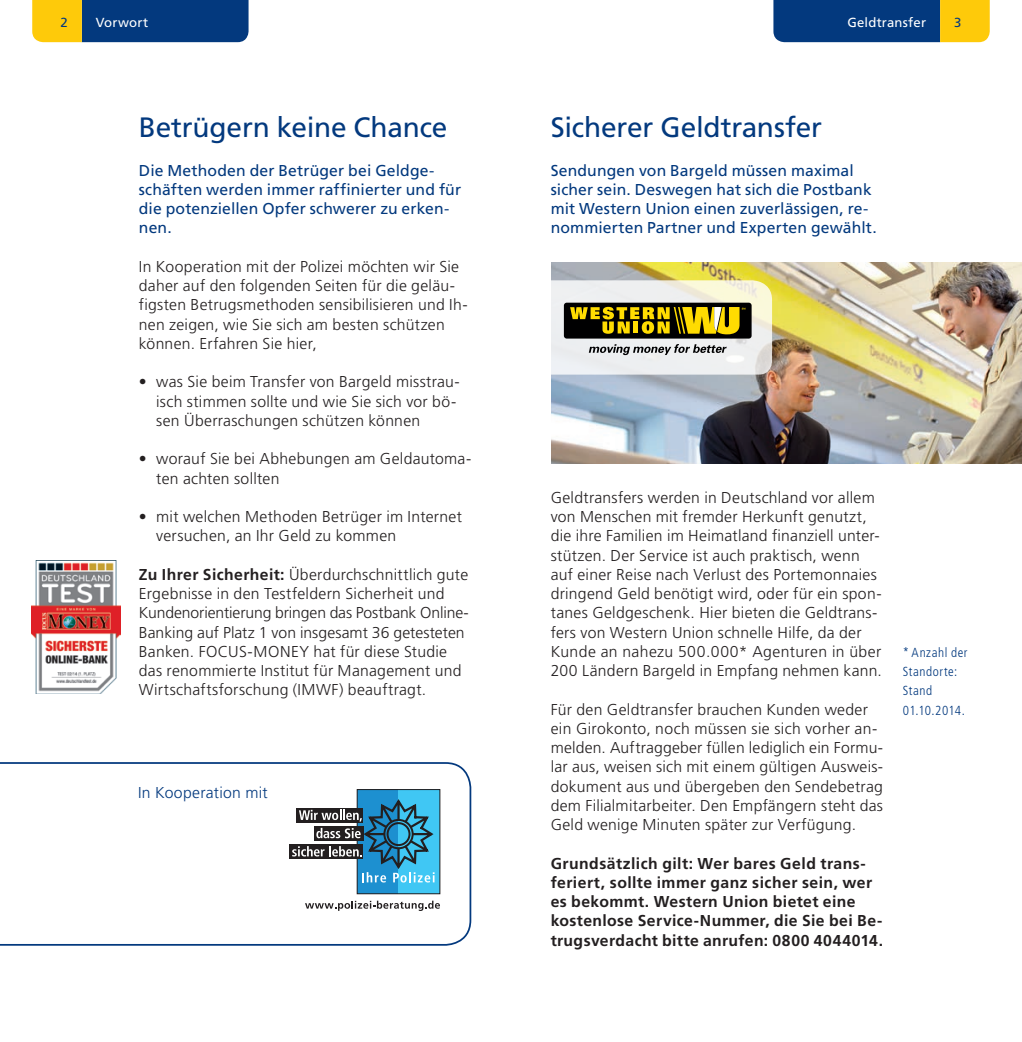
<style>
.page{position:relative;width:1022px;height:1042px;background:#fff}
.page>*{position:absolute;margin:0;border:0;box-sizing:border-box;transform-origin:0 0}
.t1{font:28px "Frutiger LT Std";letter-spacing:-.01em;color:#03397e}
.t2{font:300 15.75px/19.2px "Frutiger LT Std";letter-spacing:.02em;color:#231f20}
.t3{font:15.75px/19.2px "Frutiger LT Std";letter-spacing:.01em;color:#03397e}
.t4{font:700 15.75px/19.2px "Frutiger LT Std";letter-spacing:.025em;color:#231f20}
.t5{font:300 15.75px "Frutiger LT Std";letter-spacing:.02em;color:#03397e}
.t6{font:300 condensed 13.12px/19.2px "Frutiger LT Std";letter-spacing:.04em;color:#03397e}
.t7{font:13.12px "Frutiger LT Std";letter-spacing:.015em;color:#fff}
.t8{font:13.12px "Frutiger LT Std";color:#03397e}
.s1{font-weight:700}
</style>
<div class="page">
<svg style="left:32px;top:0;width:217px;height:42px;background:#3d5b64"></svg>
<svg style="left:773px;top:0;width:217px;height:42px;background:#3d5b64"></svg>
<svg style="left:0;top:762px;width:472px;height:184px"></svg>
<svg style="left:305px;top:900px;width:135px;height:11px"></svg>
<div style="left:357px;top:789px;width:41px;height:105px;background:#1d90d0"></div>
<div style="left:398px;top:789px;width:42px;height:105px;background:#40c7f4"></div>
<div style="left:357px;top:789px;width:83px;height:105px;border:1px solid #231f20"></div>
<div style="left:289px;top:844px;width:74px;height:15px;background:#231f20"></div>
<svg style="left:292px;top:797px;width:143px;height:85px"></svg>
<img style="left:551px;top:263px;width:471px;height:201px">
<svg style="left:551px;top:280px;width:221px;height:95px;background:#bcb89b"></svg>
<img style="left:31px;top:560px;width:89px;height:134px">
<p class="t8" style="left:61px;top:15px;width:9px">2</p>
<p class="t7" style="left:96px;top:15px;width:54px">Vorwort</p>
<p class="t7" style="left:847px;top:15px;width:80px">Geldtransfer</p>
<p class="t8" style="left:954px;top:15px;width:9px">3</p>
<h1 class="t1" style="left:139px;top:111px;width:310px">Betrügern keine Chance</h1>
<p class="t3" style="left:139px;top:160px;width:324px">Die Methoden der Betrüger bei Geldge&shy;schäften werden immer raffinierter und für die potenziellen Opfer schwerer zu erken&shy;nen.</p>
<p class="t2" style="left:139px;top:257px;width:330px">In Kooperation mit der Polizei möchten wir Sie daher auf den folgenden Seiten für die geläu&shy;figsten Betrugsmethoden sensibilisieren und Ih&shy;nen zeigen, wie Sie sich am besten schützen können. Erfahren Sie hier,</p>
<p class="t2" style="left:156px;top:372px;width:305px;text-indent:-17px">• was Sie beim Transfer von Bargeld misstrau&shy;isch stimmen sollte und wie Sie sich vor bö&shy;sen Überraschungen schützen können</p>
<p class="t2" style="left:156px;top:449px;width:316px;text-indent:-17px">• worauf Sie bei Abhebungen am Geldautoma&shy;ten achten sollten</p>
<p class="t2" style="left:156px;top:507px;width:307px;text-indent:-17px">• mit welchen Methoden Betrüger im Internet versuchen, an Ihr Geld zu kommen</p>
<p class="t2" style="left:139px;top:565px;width:331px"><span class="s1">Zu Ihrer Sicherheit:</span> Überdurchschnittlich gute Ergebnisse in den Testfeldern Sicherheit und Kundenorientierung bringen das Postbank Online-Banking auf Platz 1 von insgesamt 36 getesteten Banken. FOCUS-MONEY hat für diese Studie das renommierte Institut für Management und Wirtschaftsforschung (IMWF) beauftragt.</p>
<p class="t5" style="left:138px;top:784px;width:131px">In Kooperation mit</p>
<h1 class="t1" style="left:551px;top:111px;width:273px">Sicherer Geldtransfer</h1>
<p class="t3" style="left:551px;top:160px;width:328px">Sendungen von Bargeld müssen maximal sicher sein. Deswegen hat sich die Postbank mit Western Union einen zuverlässigen, re&shy;nommierten Partner und Experten gewählt.</p>
<p class="t2" style="left:551px;top:488px;width:333px">Geldtransfers werden in Deutschland vor allem von Menschen mit fremder Herkunft genutzt, die ihre Familien im Heimatland finanziell unter&shy;stützen. Der Service ist auch praktisch, wenn auf einer Reise nach Verlust des Portemonnaies dringend Geld benötigt wird, oder für ein spon&shy;tanes Geldgeschenk. Hier bieten die Geldtrans&shy;fers von Western Union schnelle Hilfe, da der Kunde an nahezu 500.000* Agenturen in über 200 Ländern Bargeld in Empfang nehmen kann.</p>
<p class="t2" style="left:551px;top:700px;width:334px">Für den Geldtransfer brauchen Kunden weder ein Girokonto, noch müssen sie sich vorher an&shy;melden. Auftraggeber füllen lediglich ein Formu&shy;lar aus, weisen sich mit einem gültigen Ausweis&shy;dokument aus und übergeben den Sendebetrag dem Filialmitarbeiter. Den Empfängern steht das Geld wenige Minuten später zur Verfügung.</p>
<p class="t4" style="left:551px;top:853px;width:334px">Grundsätzlich gilt: Wer bares Geld trans&shy;feriert, sollte immer ganz sicher sein, wer es bekommt. Western Union bietet eine kostenlose Service-Nummer, die Sie bei Be&shy;trugsverdacht bitte anrufen: 0800 4044014.</p>
<p class="t6" style="left:903px;top:643px;width:66px">* Anzahl der<br>Standorte:<br>Stand<br>01.10.2014.</p>
</div>
